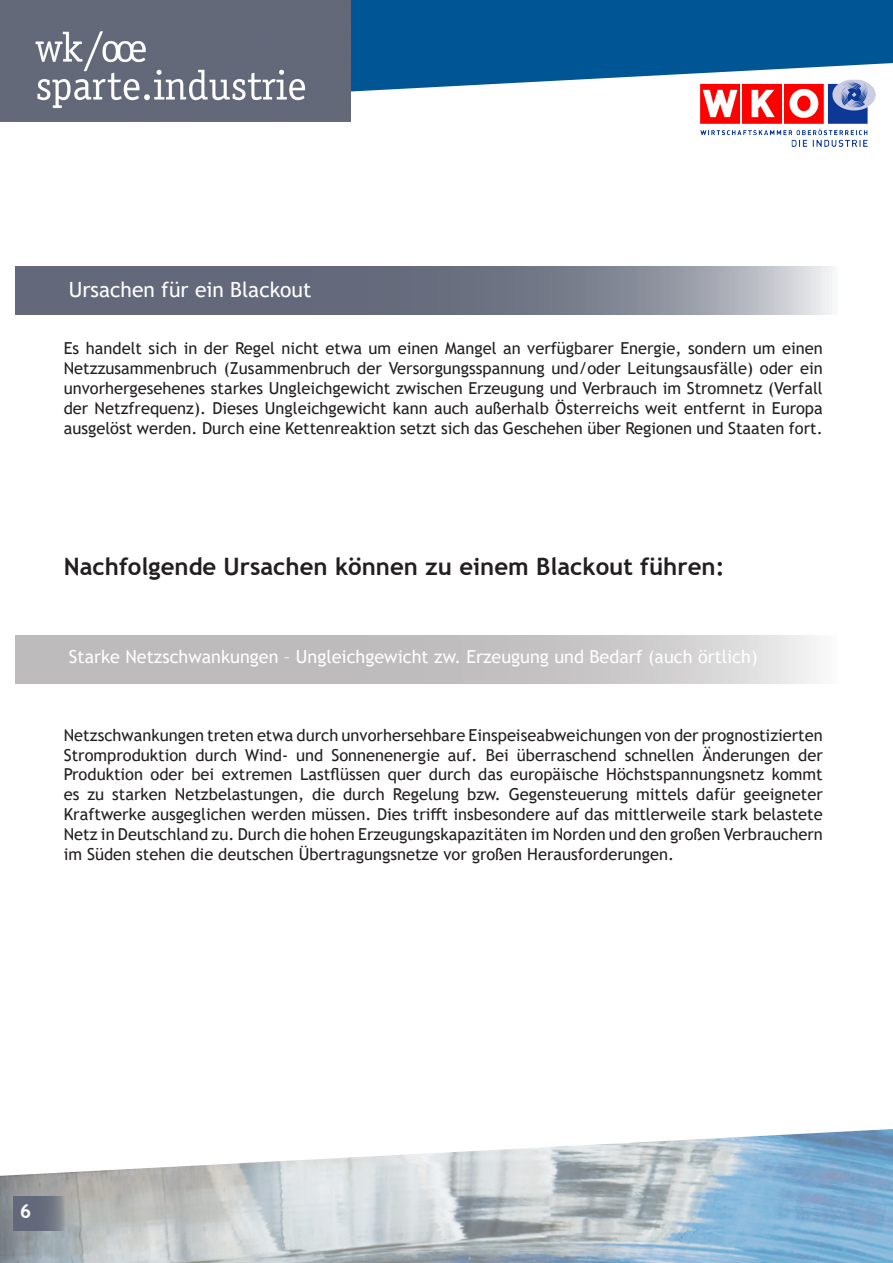
<style>
.page{position:relative;width:893px;height:1263px;background:#fff}
.page>*{position:absolute;margin:0;border:0;box-sizing:border-box;transform-origin:0 0}
.t1{font:700 24px "Trebuchet MS";color:#231f20}
.t2{font:21px "Trebuchet MS";color:#fff}
.t3{font:700 19.5px "Trebuchet MS";color:#fff}
.t4{font:18px "Trebuchet MS";color:#fff}
.t5{font:16.5px/19.8px "Trebuchet MS";color:#231f20;text-align:justify}
</style>
<div class="page">
<svg style="left:351px;top:0;width:542px;height:113px;fill:#005694"></svg>
<img style="left:0;top:1129px;width:893px;height:134px">
<img style="left:0;top:0;width:351px;height:122px">
<img style="left:701px;top:79px;width:175px;height:67px">
<svg style="left:14px;top:1197px;width:51px;height:34px;fill:#646a7b"></svg>
<svg style="left:15px;top:635px;width:801px;height:49px;fill:#bebcbc"></svg>
<svg style="left:15px;top:266px;width:817px;height:49px;fill:#676d7d"></svg>
<p class="t2" style="left:69px;top:277px;width:244px">Ursachen für ein Blackout</p>
<p class="t5" style="left:64px;top:339px;width:760px">Es handelt sich in der Regel nicht etwa um einen Mangel an verfügbarer Energie, sondern um einen Netzzusammenbruch (Zusammenbruch der Versorgungsspannung und/oder Leitungsausfälle) oder ein unvorhergesehenes starkes Ungleichgewicht zwischen Erzeugung und Verbrauch im Stromnetz (Verfall der Netzfrequenz). Dieses Ungleichgewicht kann auch außerhalb Österreichs weit entfernt in Europa ausgelöst werden. Durch eine Kettenreaktion setzt sich das Geschehen über Regionen und Staaten fort.</p>
<p class="t1" style="left:64px;top:551px;width:662px">Nachfolgende Ursachen können zu einem Blackout führen:</p>
<p class="t4" style="left:69px;top:646px;width:690px">Starke Netzschwankungen – Ungleichgewicht zw. Erzeugung und Bedarf (auch örtlich)</p>
<p class="t5" style="left:64px;top:725px;width:760px">Netzschwankungen treten etwa durch unvorhersehbare Einspeiseabweichungen von der prognostizierten Stromproduktion durch Wind- und Sonnenenergie auf. Bei überraschend schnellen Änderungen der Produktion oder bei extremen Lastflüssen quer durch das europäische Höchstspannungsnetz kommt es zu starken Netzbelastungen, die durch Regelung bzw. Gegensteuerung mittels dafür geeigneter Kraftwerke ausgeglichen werden müssen. Dies trifft insbesondere auf das mittlerweile stark belastete Netz in Deutschland zu. Durch die hohen Erzeugungskapazitäten im Norden und den großen Verbrauchern im Süden stehen die deutschen Übertragungsnetze vor großen Herausforderungen.</p>
<p class="t3" style="left:20px;top:1199px;width:13px">6</p>
</div>
